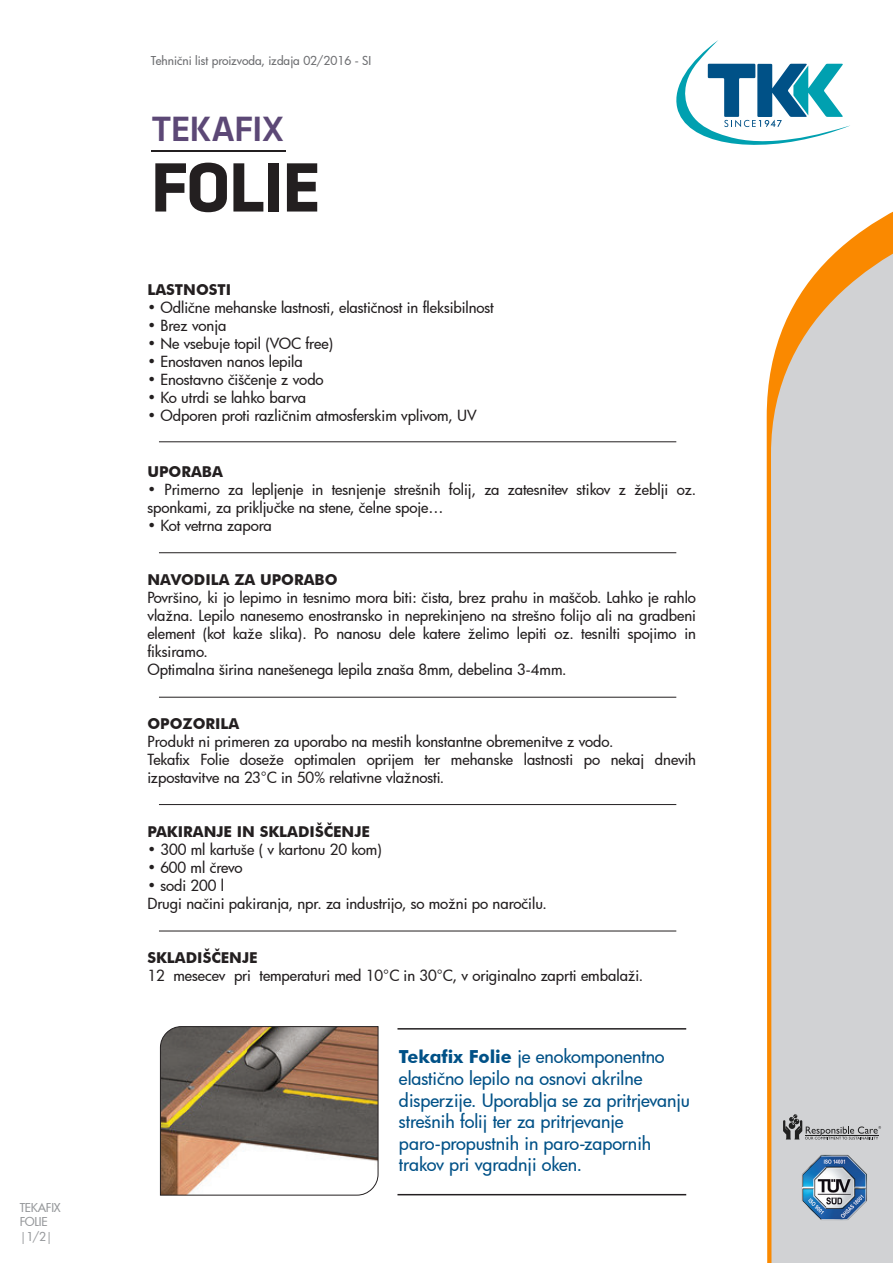
<style>
.page{position:relative;width:893px;height:1263px;background:#fff}
.page>*{position:absolute;margin:0;border:0;box-sizing:border-box;transform-origin:0 0}
.t1{font:700 72.3px "Klavika";letter-spacing:-.025em;color:#231f20}
.t2{font:500 36.45px "Klavika";letter-spacing:-.025em;color:#5c4876}
.t3{font:500 18px/21.6px "Futura";letter-spacing:-.005em;color:#005187}
.t4{font:500 15px/18px "Futura";letter-spacing:-.005em;color:#231f20}
.t5{font:700 15px "Futura BT";color:#231f20}
.t6{font:500 12px "Futura";letter-spacing:-.005em;color:#6c6d70}
.t7{font:500 12px/14.4px "Futura";letter-spacing:-.025em;color:#97999c}
.s1{font-family:"Futura BT";font-weight:700}
</style>
<div class="page">
<svg style="left:767px;top:369px;width:4px;height:894px;background:#fa8c06"></svg>
<svg style="left:771px;top:211px;width:122px;height:1052px;background:#d5d0cb"></svg>
<hr style="left:151px;top:150px;width:135px;height:2px;background:#231f20">
<hr style="left:159px;top:441px;width:517px;height:1px;background:#231f20">
<svg style="left:783px;top:1114px;width:98px;height:25px;background:#ababad"></svg>
<img style="left:802px;top:1154px;width:65px;height:66px">
<svg style="left:676px;top:40px;width:174px;height:105px"></svg>
<svg style="left:160px;top:1026px;width:219px;height:170px"></svg>
<hr style="left:397px;top:1028px;width:289px;height:1px;background:#231f20">
<hr style="left:397px;top:1194px;width:289px;height:1px;background:#231f20">
<hr style="left:159px;top:552px;width:517px;height:1px;background:#231f20">
<hr style="left:159px;top:697px;width:517px;height:1px;background:#231f20">
<hr style="left:159px;top:804px;width:517px;height:1px;background:#231f20">
<hr style="left:159px;top:931px;width:517px;height:1px;background:#231f20">
<p class="t7" style="left:20px;top:1200px;width:42px">TEKAFIX<br>FOLIE |1/2|</p>
<p class="t6" style="left:151px;top:52px;width:222px">Tehnični list proizvoda, izdaja 02/2016 - SI</p>
<h2 class="t2" style="left:152px;top:109px;width:134px">TEKAFIX</h2>
<h1 class="t1" style="left:151px;top:148px;width:172px">FOLIE</h1>
<p class="t5" style="left:147px;top:281px;width:85px">LASTNOSTI</p>
<p class="t4" style="left:147px;top:299px;width:348px">• Odlične mehanske lastnosti, elastičnost in fleksibilnost</p>
<p class="t4" style="left:147px;top:317px;width:81px">• Brez vonja</p>
<p class="t4" style="left:147px;top:335px;width:187px">• Ne vsebuje topil (VOC free)</p>
<p class="t4" style="left:147px;top:353px;width:157px">• Enostaven nanos lepila</p>
<p class="t4" style="left:147px;top:371px;width:178px">• Enostavno čiščenje z vodo</p>
<p class="t4" style="left:147px;top:389px;width:160px">• Ko utrdi se lahko barva</p>
<p class="t4" style="left:147px;top:407px;width:331px">• Odporen proti različnim atmosferskim vplivom, UV</p>
<p class="t5" style="left:147px;top:462px;width:77px">UPORABA</p>
<p class="t4" style="left:147px;top:480px;width:550px">• Primerno za lepljenje in tesnjenje strešnih folij, za zatesnitev stikov z žeblji oz. sponkami, za priključke na stene, čelne spoje…</p>
<p class="t4" style="left:147px;top:516px;width:126px">• Kot vetrna zapora</p>
<p class="t5" style="left:147px;top:570px;width:192px">NAVODILA ZA UPORABO</p>
<p class="t4" style="left:147px;top:588px;width:550px">Površino, ki jo lepimo in tesnimo mora biti: čista, brez prahu in maščob. Lahko je rahlo vlažna. Lepilo nanesemo enostransko in neprekinjeno na strešno folijo ali na gradbeni element (kot kaže slika). Po nanosu dele katere želimo lepiti oz. tesnilti spojimo in fiksiramo.<br>Optimalna širina nanešenega lepila znaša 8mm, debelina 3-4mm.</p>
<p class="t5" style="left:147px;top:714px;width:93px">OPOZORILA</p>
<p class="t4" style="left:147px;top:732px;width:550px">Produkt ni primeren za uporabo na mestih konstantne obremenitve z vodo.<br>Tekafix Folie doseže optimalen oprijem ter mehanske lastnosti po nekaj dnevih izpostavitve na 23°C in 50% relativne vlažnosti.</p>
<p class="t5" style="left:147px;top:822px;width:224px">PAKIRANJE IN SKLADIŠČENJE</p>
<p class="t4" style="left:147px;top:840px;width:236px">• 300 ml kartuše ( v kartonu 20 kom)</p>
<p class="t4" style="left:147px;top:858px;width:97px">• 600 ml črevo</p>
<p class="t4" style="left:147px;top:876px;width:401px">• sodi 200 l<br>Drugi načini pakiranja, npr. za industrijo, so možni po naročilu.</p>
<p class="t5" style="left:147px;top:948px;width:112px">SKLADIŠČENJE</p>
<p class="t4" style="left:147px;top:966px;width:497px">12 mesecev pri temperaturi med 10°C in 30°C, v originalno zaprti embalaži.</p>
<p class="t3" style="left:399px;top:1046px;width:292px"><span class="s1">Tekafix Folie</span> je enokomponentno elastično lepilo na osnovi akrilne disperzije. Uporablja se za pritrjevanju strešnih folij ter za pritrjevanje paro-propustnih in paro-zapornih trakov pri vgradnji oken.</p>
</div>
